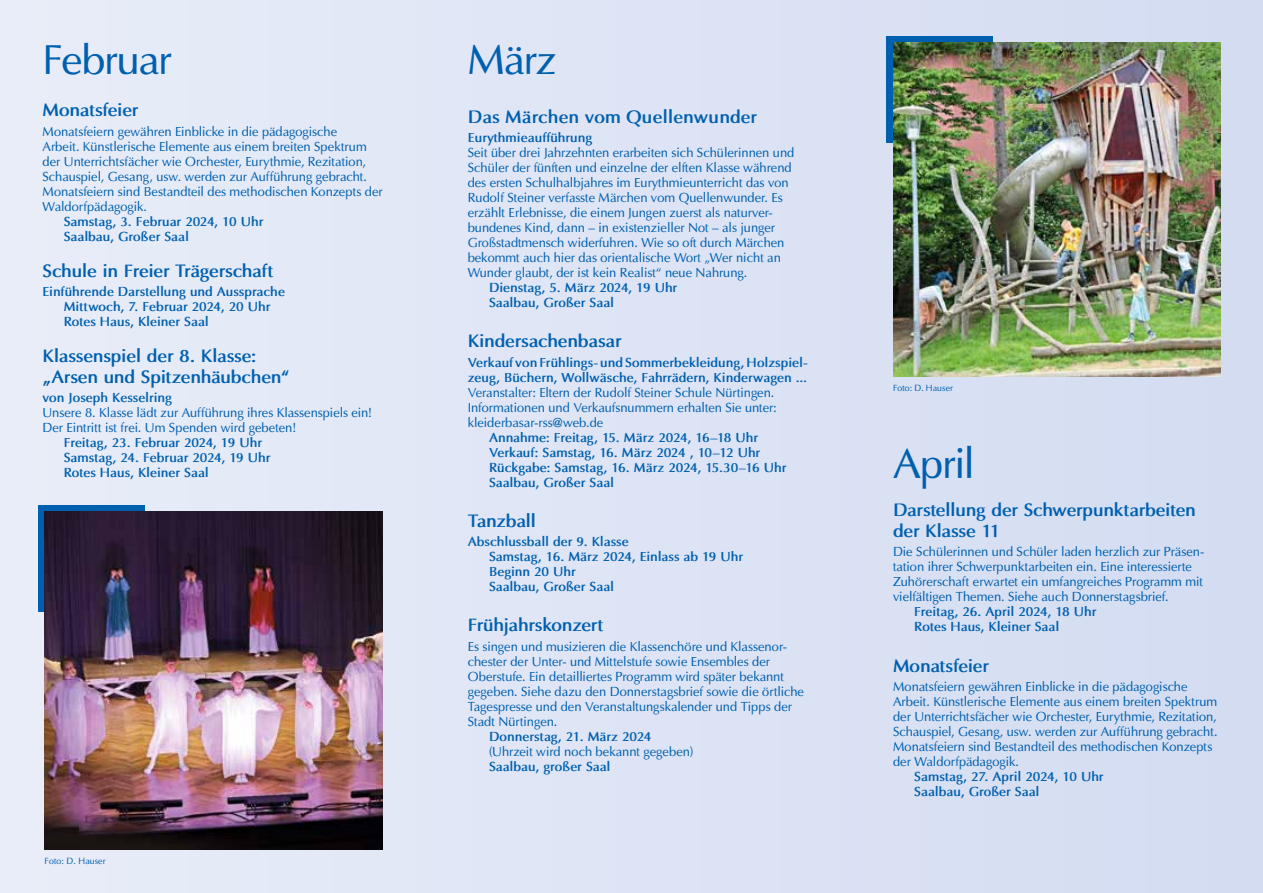
<style>
.page{position:relative;width:1263px;height:893px;background:#dee4f5}
.page>*{position:absolute;margin:0;border:0;box-sizing:border-box;transform-origin:0 0}
.t1{font:42px "Optima";letter-spacing:-.035em;color:#0060af}
.t2{font:700 18px/21px "Optima";letter-spacing:-.02em;color:#0060af}
.t3{font:13.2px/15px "Optima";letter-spacing:-.005em;color:#0060af}
.t4{font:700 13.2px/15px "Optima";letter-spacing:-.01em;color:#0060af}
.t5{font:9px "Optima";letter-spacing:.005em;color:#0060af}
</style>
<div class="page">
<div style="left:887px;top:36px;width:6px;height:106px;background:#0060af"></div>
<div style="left:887px;top:36px;width:106px;height:7px;background:#0060af"></div>
<div style="left:38px;top:505px;width:7px;height:106px;background:#0060af"></div>
<div style="left:38px;top:505px;width:107px;height:6px;background:#0060af"></div>
<img style="left:893px;top:43px;width:327px;height:333px">
<img style="left:45px;top:511px;width:338px;height:338px">
<h1 class="t1" style="left:43px;top:34px;width:131px">Februar</h1>
<h2 class="t2" style="left:43px;top:100px;width:98px">Monatsfeier</h2>
<p class="t3" style="left:43px;top:124px;width:342px">Monatsfeiern gewähren Einblicke in die pädagogische<br>Arbeit. Künstlerische Elemente aus einem breiten Spektrum der Unterrichtsfächer wie Orchester, Eurythmie, Rezitation, Schauspiel, Gesang, usw. werden zur Aufführung gebracht.<br>Monatsfeiern sind Bestandteil des methodischen Konzepts der Waldorfpädagogik.</p>
<p class="t4" style="left:64px;top:214px;width:201px">Samstag, 3. Februar 2024, 10 Uhr<br>Saalbau, Großer Saal</p>
<h2 class="t2" style="left:43px;top:260px;width:232px">Schule in Freier Trägerschaft</h2>
<p class="t4" style="left:64px;top:284px;width:223px;text-indent:-21px">Einführende Darstellung und Aussprache<br>Mittwoch, 7. Februar 2024, 20 Uhr<br>Rotes Haus, Kleiner Saal</p>
<h2 class="t2" style="left:43px;top:345px;width:249px">Klassenspiel der 8. Klasse: „Arsen und Spitzenhäubchen“</h2>
<p class="t4" style="left:43px;top:390px;width:131px">von Joseph Kesselring</p>
<p class="t3" style="left:43px;top:405px;width:331px">Unsere 8. Klasse lädt zur Aufführung ihres Klassenspiels ein!<br>Der Eintritt ist frei. Um Spenden wird gebeten!</p>
<p class="t4" style="left:64px;top:435px;width:208px">Freitag, 23. Februar 2024, 19 Uhr<br>Samstag, 24. Februar 2024, 19 Uhr<br>Rotes Haus, Kleiner Saal</p>
<h1 class="t1" style="left:893px;top:438px;width:84px">April</h1>
<h2 class="t2" style="left:893px;top:499px;width:304px">Darstellung der Schwerpunktarbeiten der Klasse 11</h2>
<p class="t3" style="left:893px;top:544px;width:313px">Die Schülerinnen und Schüler laden herzlich zur Präsen&shy;tation ihrer Schwerpunktarbeiten ein. Eine interessierte Zuhörerschaft erwartet ein umfangreiches Programm mit vielfältigen Themen. Siehe auch Donnerstagsbrief.</p>
<p class="t4" style="left:914px;top:604px;width:184px">Freitag, 26. April 2024, 18 Uhr<br>Rotes Haus, Kleiner Saal</p>
<h2 class="t2" style="left:893px;top:655px;width:98px">Monatsfeier</h2>
<p class="t3" style="left:893px;top:679px;width:326px">Monatsfeiern gewähren Einblicke in die pädagogische Arbeit. Künstlerische Elemente aus einem breiten Spektrum der Unterrichtsfächer wie Orchester, Eurythmie, Rezitation, Schauspiel, Gesang, usw. werden zur Aufführung gebracht.<br>Monatsfeiern sind Bestandteil des methodischen Konzepts der Waldorfpädagogik.</p>
<p class="t4" style="left:914px;top:769px;width:191px">Samstag, 27. April 2024, 10 Uhr<br>Saalbau, Großer Saal</p>
<h1 class="t1" style="left:468px;top:34px;width:91px">März</h1>
<h2 class="t2" style="left:468px;top:106px;width:291px">Das Märchen vom Quellenwunder</h2>
<p class="t4" style="left:468px;top:130px;width:126px">Eurythmieaufführung</p>
<p class="t3" style="left:468px;top:145px;width:328px">Seit über drei Jahrzehnten erarbeiten sich Schülerinnen und Schüler der fünften und einzelne der elften Klasse während des ersten Schulhalbjahres im Eurythmieunterricht das von Rudolf Steiner verfasste Märchen vom Quellenwunder. Es erzählt Erlebnisse, die einem Jungen zuerst als naturver&shy;bundenes Kind, dann – in existenzieller Not – als junger Großstadtmensch widerfuhren. Wie so oft durch Märchen bekommt auch hier das orientalische Wort „Wer nicht an Wunder glaubt, der ist kein Realist“ neue Nahrung.</p>
<p class="t4" style="left:489px;top:280px;width:190px">Dienstag, 5. März 2024, 19 Uhr<br>Saalbau, Großer Saal</p>
<h2 class="t2" style="left:468px;top:331px;width:155px">Kindersachenbasar</h2>
<p class="t4" style="left:468px;top:355px;width:342px">Verkauf von Frühlings- und Sommerbekleidung, Holzspiel&shy;zeug, Büchern, Wollwäsche, Fahrrädern, Kinderwagen ...</p>
<p class="t3" style="left:468px;top:385px;width:311px">Veranstalter: Eltern der Rudolf Steiner Schule Nürtingen.<br>Informationen und Verkaufsnummern erhalten Sie unter: kleiderbasar-rss@web.de</p>
<p class="t4" style="left:489px;top:430px;width:299px">Annahme: Freitag, 15. März 2024, 16–18 Uhr Verkauf: Samstag, 16. März 2024 , 10–12 Uhr Rückgabe: Samstag, 16. März 2024, 15.30–16 Uhr Saalbau, Großer Saal</p>
<h2 class="t2" style="left:468px;top:510px;width:70px">Tanzball</h2>
<p class="t4" style="left:489px;top:534px;width:256px;text-indent:-21px">Abschlussball der 9. Klasse<br>Samstag, 16. März 2024, Einlass ab 19 Uhr<br>Beginn 20 Uhr<br>Saalbau, Großer Saal</p>
<h2 class="t2" style="left:468px;top:615px;width:137px">Frühjahrskonzert</h2>
<p class="t3" style="left:468px;top:639px;width:338px">Es singen und musizieren die Klassenchöre und Klassenor&shy;chester der Unter- und Mittelstufe sowie Ensembles der Oberstufe. Ein detailliertes Programm wird später bekannt gegeben. Siehe dazu den Donnerstagsbrief sowie die örtliche Tagespresse und den Veranstaltungskalender und Tipps der Stadt Nürtingen.</p>
<p class="t4" style="left:489px;top:729px;width:164px">Donnerstag, 21. März 2024</p>
<p class="t3" style="left:489px;top:744px;width:206px">(Uhrzeit wird noch bekannt gegeben)</p>
<p class="t4" style="left:489px;top:759px;width:123px">Saalbau, großer Saal</p>
<p class="t5" style="left:893px;top:382px;width:62px">Foto: D. Hauser</p>
<p class="t5" style="left:45px;top:855px;width:62px">Foto: D. Hauser</p>
</div>
